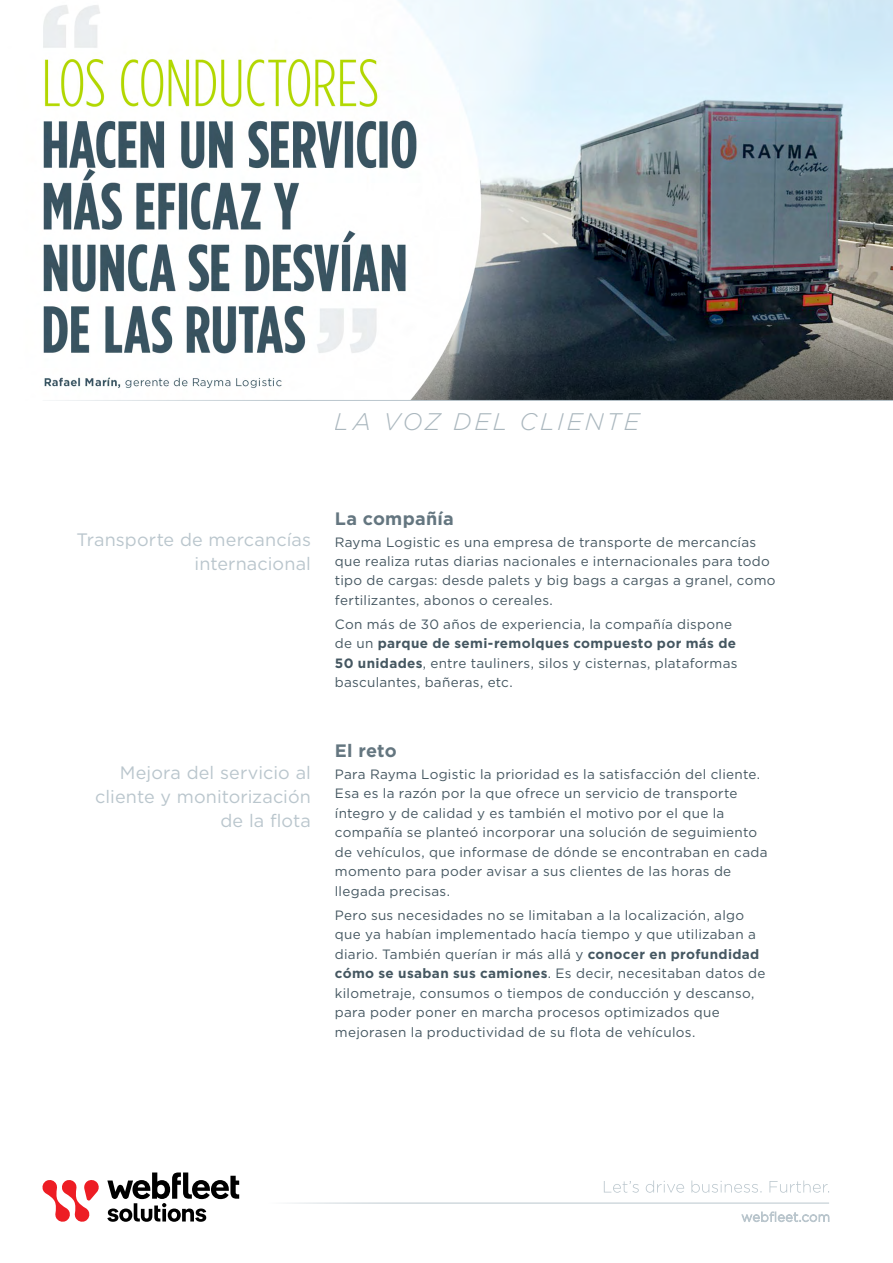
<style>
.page{position:relative;width:893px;height:1263px;background:#fff}
.page>*{position:absolute;margin:0;border:0;box-sizing:border-box;transform-origin:0 0}
.t1{font:italic 300 24px "Gotham";letter-spacing:.11em;color:#95a5ae}
.t2{font:18px/24px "Gotham";letter-spacing:.005em;color:#bac6cd;text-align:right}
.t3{font:700 18px "Gotham";letter-spacing:.01em;color:#647680}
.t4{font:13.5px/19.5px "Gotham";letter-spacing:.02em;color:#455761}
.s1{font-weight:700}
</style>
<div class="page">
<img style="left:43px;top:0;width:850px;height:400px">
<hr style="left:268px;top:1203px;width:561px;height:1px;background:#bac6cd">
<svg style="left:742px;top:1212px;width:87px;height:10px"></svg>
<svg style="left:604px;top:1180px;width:225px;height:13px"></svg>
<svg style="left:107px;top:1172px;width:132px;height:50px"></svg>
<svg style="left:42px;top:1180px;width:57px;height:42px"></svg>
<hr style="left:43px;top:400px;width:850px;height:1px;background:#bac6cd">
<h1 class="t1" style="left:335px;top:407px;width:306px">LA VOZ DEL CLIENTE</h1>
<h2 class="t2" style="left:77px;top:528px;width:236px">Transporte de mercancías internacional</h2>
<h2 class="t2" style="left:95px;top:760px;width:217px">Mejora del servicio al cliente y monitorización de la flota</h2>
<h2 class="t3" style="left:335px;top:507px;width:120px">La compañía</h2>
<p class="t4" style="left:335px;top:532px;width:442px">Rayma Logistic es una empresa de transporte de mercancías que realiza rutas diarias nacionales e internacionales para todo tipo de cargas: desde palets y big bags a cargas a granel, como fertilizantes, abonos o cereales.</p>
<p class="t4" style="left:335px;top:614px;width:404px">Con más de 30 años de experiencia, la compañía dispone de un <span class="s1">parque de semi-remolques compuesto por más de 50 unidades</span>, entre tauliners, silos y cisternas, plataformas basculantes, bañeras, etc.</p>
<h2 class="t3" style="left:335px;top:739px;width:63px">El reto</h2>
<p class="t4" style="left:335px;top:764px;width:434px">Para Rayma Logistic la prioridad es la satisfacción del cliente.<br>Esa es la razón por la que ofrece un servicio de transporte íntegro y de calidad y es también el motivo por el que la compañía se planteó incorporar una solución de seguimiento de vehículos, que informase de dónde se encontraban en cada momento para poder avisar a sus clientes de las horas de llegada precisas.</p>
<p class="t4" style="left:335px;top:905px;width:432px">Pero sus necesidades no se limitaban a la localización, algo que ya habían implementado hacía tiempo y que utilizaban a diario. También querían ir más allá y <span class="s1">conocer en profundidad cómo se usaban sus camiones</span>. Es decir, necesitaban datos de kilometraje, consumos o tiempos de conducción y descanso, para poder poner en marcha procesos optimizados que mejorasen la productividad de su flota de vehículos.</p>
</div>
